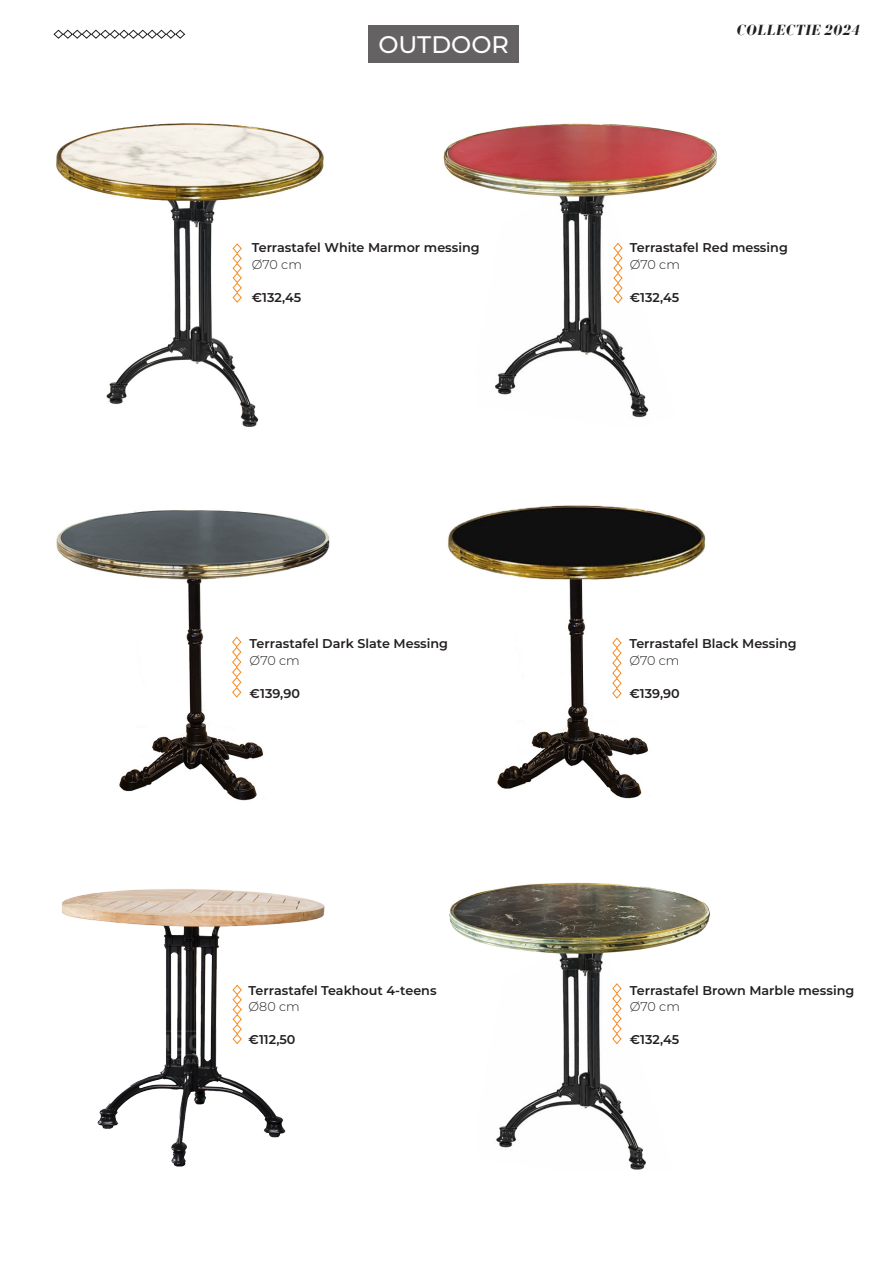
<style>
.page{position:relative;width:893px;height:1263px;background:#fff}
.page>*{position:absolute;margin:0;border:0;box-sizing:border-box;transform-origin:0 0}
.t1{font:500 24px "Montserrat";color:#fff}
.t2{font:italic 700 15px "Louvette Display";letter-spacing:.04em;color:#231f20}
.t3{font:600 12.75px "Montserrat";color:#231f20}
.t4{font:300 12.75px "Montserrat";color:#231f20}
</style>
<div class="page">
<img style="left:448px;top:505px;width:258px;height:294px">
<img style="left:443px;top:123px;width:274px;height:295px">
<img style="left:449px;top:882px;width:261px;height:287px">
<img style="left:62px;top:889px;width:263px;height:278px">
<svg style="left:232px;top:984px;width:10px;height:61px"></svg>
<img style="left:56px;top:123px;width:268px;height:304px">
<svg style="left:232px;top:243px;width:10px;height:60px"></svg>
<img style="left:56px;top:510px;width:274px;height:291px">
<svg style="left:232px;top:636px;width:10px;height:62px"></svg>
<svg style="left:612px;top:637px;width:10px;height:62px"></svg>
<svg style="left:613px;top:242px;width:10px;height:62px"></svg>
<svg style="left:612px;top:983px;width:10px;height:62px"></svg>
<div style="left:369px;top:25px;width:150px;height:38px;background:#656263"></div>
<svg style="left:53px;top:29px;width:133px;height:10px"></svg>
<p class="t1" style="left:378px;top:28px;width:132px">OUTDOOR</p>
<p class="t3" style="left:252px;top:238px;width:229px">Terrastafel White Marmor messing</p>
<p class="t4" style="left:252px;top:255px;width:52px">Ø70 cm</p>
<p class="t3" style="left:252px;top:288px;width:51px">€132,45</p>
<p class="t2" style="left:736px;top:22px;width:125px">COLLECTIE 2024</p>
<p class="t3" style="left:630px;top:238px;width:160px">Terrastafel Red messing</p>
<p class="t4" style="left:630px;top:255px;width:52px">Ø70 cm</p>
<p class="t3" style="left:630px;top:288px;width:51px">€132,45</p>
<p class="t3" style="left:250px;top:634px;width:200px">Terrastafel Dark Slate Messing</p>
<p class="t4" style="left:250px;top:651px;width:52px">Ø70 cm</p>
<p class="t3" style="left:250px;top:684px;width:52px">€139,90</p>
<p class="t3" style="left:249px;top:981px;width:189px">Terrastafel Teakhout 4-teens</p>
<p class="t4" style="left:249px;top:998px;width:53px">Ø80 cm</p>
<p class="t3" style="left:249px;top:1030px;width:48px">€112,50</p>
<p class="t3" style="left:629px;top:634px;width:169px">Terrastafel Black Messing</p>
<p class="t4" style="left:629px;top:651px;width:52px">Ø70 cm</p>
<p class="t3" style="left:629px;top:684px;width:52px">€139,90</p>
<p class="t3" style="left:630px;top:981px;width:226px">Terrastafel Brown Marble messing</p>
<p class="t4" style="left:630px;top:998px;width:52px">Ø70 cm</p>
<p class="t3" style="left:630px;top:1030px;width:51px">€132,45</p>
</div>
